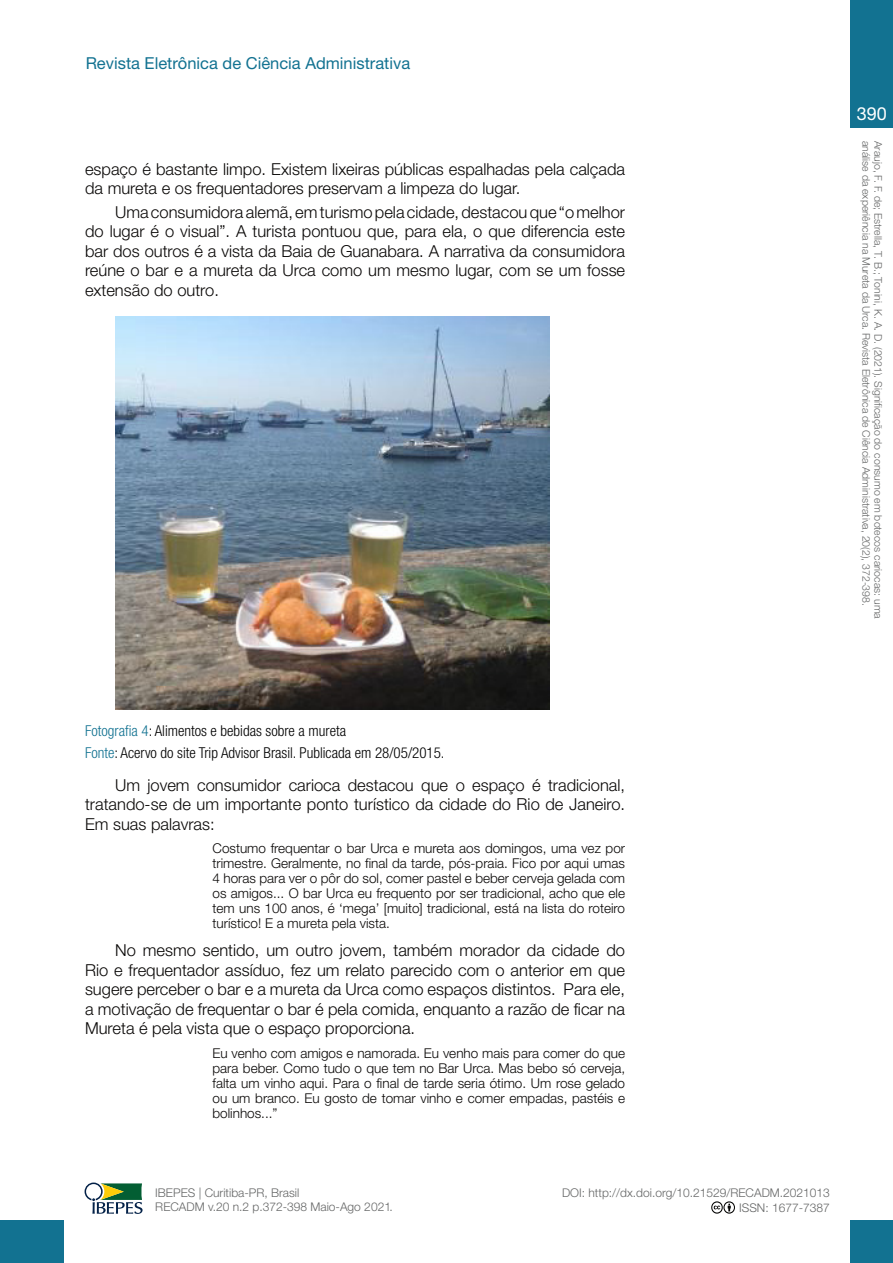
<style>
.page{position:relative;width:893px;height:1263px;background:#fff}
.page>*{position:absolute;margin:0;border:0;box-sizing:border-box;transform-origin:0 0}
.t1{font:18px "Helvetica Neue";color:#fff}
.Corpo_texto{font:300 16.5px/19.5px "Helvetica Neue";color:#090706;text-align:justify}
.t2{font:16.5px "Helvetica Neue";color:#127291}
.Figura_e_fonte{font:300 condensed 15px "Helvetica Neue";color:#000}
.Citação_direta{font:300 13.5px/15px "Helvetica Neue";color:#090706;text-align:justify}
.t3{font:300 12px/14.4px "Helvetica Neue";color:#656666;text-align:right}
.t4{font:300 10.5px "Helvetica Neue";color:#656666}
.s1{color:#127291}
</style>
<div class="page">
<div style="left:850px;top:0;width:43px;height:128px;background:#127291"></div>
<div style="left:0;top:1220px;width:64px;height:43px;background:#127291"></div>
<div style="left:850px;top:1220px;width:43px;height:43px;background:#127291"></div>
<svg style="left:85px;top:1182px;width:58px;height:32px"></svg>
<svg style="left:711px;top:1201px;width:24px;height:12px"></svg>
<img style="left:115px;top:316px;width:435px;height:393px">
<p class="t2" style="left:86px;top:54px;width:326px">Revista Eletrônica de Ciência Administrativa</p>
<p class="Corpo_texto" style="left:85px;top:159px;width:542px">espaço é bastante limpo. Existem lixeiras públicas espalhadas pela calçada da mureta e os frequentadores preservam a limpeza do lugar.</p>
<p class="Corpo_texto" style="left:85px;top:202px;width:542px;text-indent:30px">Uma consumidora alemã, em turismo pela cidade, destacou que “o melhor do lugar é o visual”. A turista pontuou que, para ela, o que diferencia este bar dos outros é a vista da Baia de Guanabara. A narrativa da consumidora reúne o bar e a mureta da Urca como um mesmo lugar, com se um fosse extensão do outro.</p>
<p class="t1" style="left:857px;top:103px;width:32px">390</p>
<p class="t4" style="left:873px;top:141px;width:467px;rotate:90deg">análise da experiência na Mureta da Urca. Revista Eletrônica de Ciência Administrativa, 20(2), 372-398.</p>
<p class="t4" style="left:885px;top:141px;width:479px;rotate:90deg">Araujo, F. F. de; Estrella, T. B.; Tonini, K. A. D. (2021). Significação do consumo em botecos cariocas: uma</p>
<p class="Figura_e_fonte" style="left:85px;top:722px;width:263px"><span class="s1">Fotografia 4</span>: Alimentos e bebidas sobre a mureta</p>
<p class="Figura_e_fonte" style="left:85px;top:744px;width:361px"><span class="s1">Fonte</span>: Acervo do site Trip Advisor Brasil. Publicada em 28/05/2015.</p>
<p class="Corpo_texto" style="left:85px;top:775px;width:542px;text-indent:30px">Um jovem consumidor carioca destacou que o espaço é tradicional, tratando-se de um importante ponto turístico da cidade do Rio de Janeiro.<br>Em suas palavras:</p>
<p class="Citação_direta" style="left:213px;top:840px;width:414px">Costumo frequentar o bar Urca e mureta aos domingos, uma vez por trimestre. Geralmente, no final da tarde, pós-praia. Fico por aqui umas 4 horas para ver o pôr do sol, comer pastel e beber cerveja gelada com os amigos... O bar Urca eu frequento por ser tradicional, acho que ele tem uns 100 anos, é ‘mega’ [muito] tradicional, está na lista do roteiro turístico! E a mureta pela vista.</p>
<p class="Corpo_texto" style="left:85px;top:940px;width:542px;text-indent:30px">No mesmo sentido, um outro jovem, também morador da cidade do Rio e frequentador assíduo, fez um relato parecido com o anterior em que sugere perceber o bar e a mureta da Urca como espaços distintos. Para ele, a motivação de frequentar o bar é pela comida, enquanto a razão de ficar na Mureta é pela vista que o espaço proporciona.</p>
<p class="Citação_direta" style="left:213px;top:1045px;width:414px">Eu venho com amigos e namorada. Eu venho mais para comer do que para beber. Como tudo o que tem no Bar Urca. Mas bebo só cerveja, falta um vinho aqui. Para o final de tarde seria ótimo. Um rose gelado ou um branco. Eu gosto de tomar vinho e comer empadas, pastéis e bolinhos...”</p>
<p class="t3" style="left:155px;top:1185px;width:239px;text-align:left">IBEPES | Curitiba-PR, Brasil<br>RECADM v.20 n.2 p.372-398 Maio-Ago 2021.</p>
<p class="t3" style="left:562px;top:1186px;width:269px">DOI: http://dx.doi.org/10.21529/RECADM.2021013<br>ISSN: 1677-7387</p>
</div>
